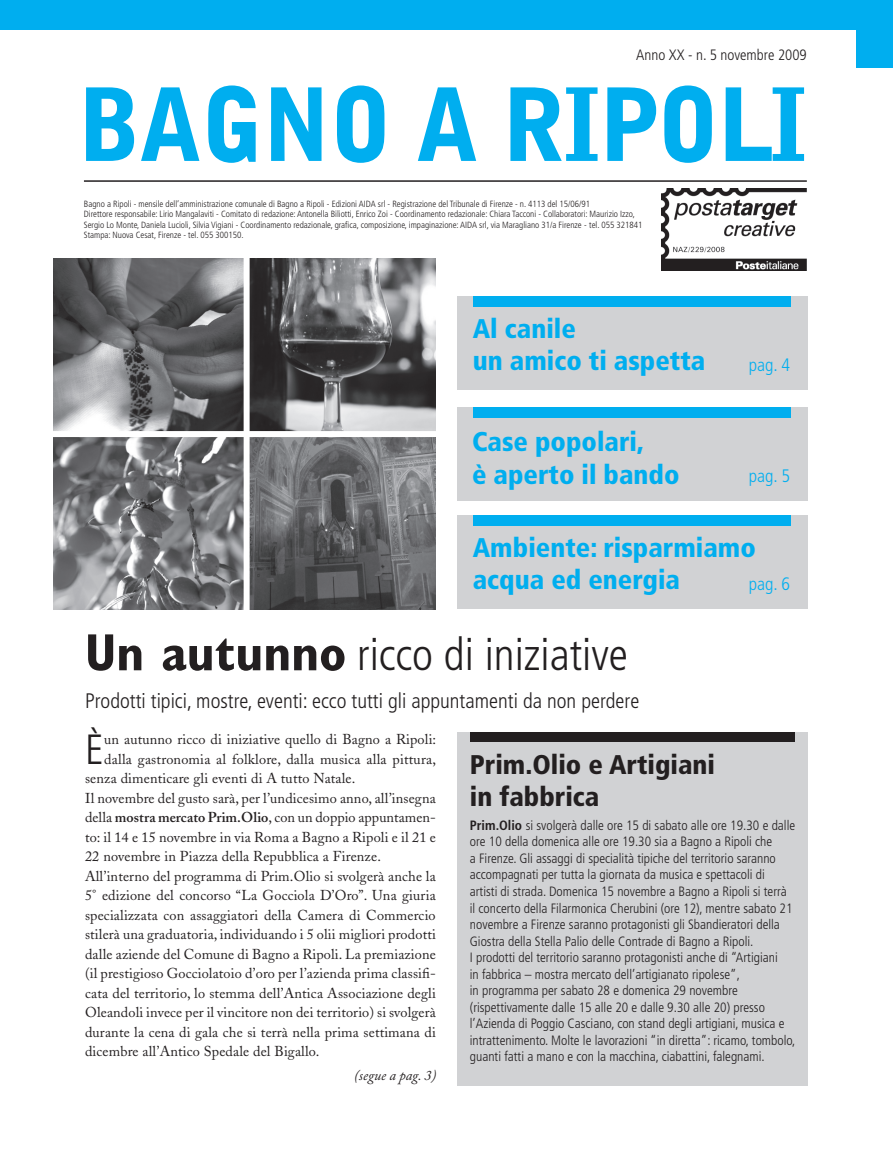
<style>
.page{position:relative;width:893px;height:1149px;background:#fff}
.page>*{position:absolute;margin:0;border:0;box-sizing:border-box;transform-origin:0 0}
.t1{font:300 condensed 45px "Frutiger";color:#231f20}
.t2{font:300 condensed 42.15px "Frutiger";color:#231f20}
.t3{font:900 condensed 27px/32.4px "Frutiger";color:#00aeef}
.t4{font:900 condensed 27px/32.4px "Frutiger";color:#231f20}
.t5{font:300 condensed 21px "Frutiger";color:#231f20}
.t6{font:300 condensed 18px "Frutiger";color:#00aeef}
.t7{font:300 condensed 15px "Frutiger";color:#231f20}
.t8{font:14.25px "Adobe Caslon";letter-spacing:.01em;color:#231f20}
.t9{font:italic 14.25px "Adobe Caslon";color:#231f20}
.t10{font:300 condensed 13.5px/16.5px "Frutiger";color:#231f20}
.t11{font:300 condensed 9px/10.5px "Frutiger";color:#231f20}
.s1{font-family:"Gill Sans";font-weight:700;font-size:52.5px}
.s2{font-weight:600}
.s3{font-weight:700}
</style>
<div class="page">
<img style="left:250px;top:258px;width:186px;height:173px">
<div style="left:457px;top:406px;width:351px;height:94px;background:#d1d2d4"></div>
<div style="left:473px;top:406px;width:318px;height:11px;background:#00aeef"></div>
<div style="left:457px;top:296px;width:351px;height:93px;background:#d1d2d4"></div>
<div style="left:473px;top:296px;width:317px;height:11px;background:#00aeef"></div>
<svg style="left:86px;top:85px;width:718px;height:78px"></svg>
<img style="left:662px;top:188px;width:145px;height:82px">
<hr style="left:84px;top:180px;width:723px;height:2px;background:#231f20">
<div style="left:0;top:0;width:893px;height:29px;background:#00aeef"></div>
<div style="left:857px;top:0;width:36px;height:68px;background:#00aeef"></div>
<div style="left:457px;top:514px;width:351px;height:94px;background:#d1d2d4"></div>
<div style="left:473px;top:515px;width:317px;height:11px;background:#00aeef"></div>
<div style="left:457px;top:731px;width:351px;height:354px;background:#d1d2d4"></div>
<div style="left:470px;top:731px;width:325px;height:10px;background:#231f20"></div>
<img style="left:54px;top:258px;width:190px;height:351px">
<img style="left:250px;top:437px;width:186px;height:172px">
<div style="left:25px;top:431px;width:420px;height:6px;background:#fff"></div>
<p class="t7" style="left:636px;top:47px;width:172px">Anno XX - n. 5 novembre 2009</p>
<p class="t11" style="left:84px;top:198px;width:560px">Bagno a Ripoli - mensile dell’amministrazione comunale di Bagno a Ripoli - Edizioni AIDA srl - Registrazione del Tribunale di Firenze - n. 4113 del 15/06/91<br>Direttore responsabile: Lirio Mangalaviti - Comitato di redazione: Antonella Biliotti, Enrico Zoi - Coordinamento redazionale: Chiara Tacconi - Collaboratori: Maurizio Izzo, Sergio Lo Monte, Daniela Lucioli, Silvia Vigiani - Coordinamento redazionale, grafica, composizione, impaginazione: AIDA srl, via Maragliano 31/a Firenze - tel. 055 321841<br>Stampa: Nuova Cesat, Firenze - tel. 055 300150.</p>
<h3 class="t3" style="left:473px;top:312px;width:234px">Al canile<br>un amico ti aspetta</h3>
<h3 class="t3" style="left:472px;top:425px;width:209px">Case popolari,<br>è aperto il bando</h3>
<p class="t6" style="left:749px;top:354px;width:43px">pag. 4</p>
<p class="t6" style="left:749px;top:466px;width:43px">pag. 5</p>
<h3 class="t3" style="left:473px;top:530px;width:285px">Ambiente: risparmiamo acqua ed energia</h3>
<p class="t6" style="left:749px;top:573px;width:43px">pag. 6</p>
<h1 class="t1" style="left:85px;top:629px;width:545px"><span class="s1">Un autunno</span> ricco di iniziative</h1>
<h3 class="t5" style="left:85px;top:688px;width:556px">Prodotti tipici, mostre, eventi: ecco tutti gli appuntamenti da non perdere</h3>
<h2 class="t2" style="left:85px;top:724px;width:20px">È</h2>
<p class="t8" style="left:104px;top:730px;width:334px">un autunno ricco di iniziative quello di Bagno a Ripoli:</p>
<p class="t8" style="left:104px;top:750px;width:333px">dalla gastronomia al folklore, dalla musica alla pittura,</p>
<p class="t8" style="left:85px;top:769px;width:272px">senza dimenticare gli eventi di A tutto Natale.</p>
<p class="t8" style="left:85px;top:789px;width:352px">Il novembre del gusto sarà, per l’undicesimo anno, all’insegna</p>
<p class="t8" style="left:85px;top:808px;width:352px">della <span class="s2">mostra mercato Prim.Olio</span>, con un doppio appuntamen-</p>
<p class="t8" style="left:85px;top:828px;width:352px">to: il 14 e 15 novembre in via Roma a Bagno a Ripoli e il 21 e</p>
<p class="t8" style="left:85px;top:847px;width:297px">22 novembre in Piazza della Repubblica a Firenze.</p>
<p class="t8" style="left:85px;top:867px;width:352px">All’interno del programma di Prim.Olio si svolgerà anche la</p>
<p class="t8" style="left:85px;top:886px;width:352px">5° edizione del concorso “La Gocciola D’Oro”. Una giuria</p>
<p class="t8" style="left:85px;top:906px;width:352px">specializzata con assaggiatori della Camera di Commercio</p>
<p class="t8" style="left:85px;top:925px;width:352px">stilerà una graduatoria, individuando i 5 olii migliori prodotti</p>
<p class="t8" style="left:85px;top:945px;width:352px">dalle aziende del Comune di Bagno a Ripoli. La premiazione</p>
<p class="t8" style="left:85px;top:964px;width:352px">(il prestigioso Gocciolatoio d’oro per l’azienda prima classifi-</p>
<p class="t8" style="left:85px;top:984px;width:352px">cata del territorio, lo stemma dell’Antica Associazione degli</p>
<p class="t8" style="left:85px;top:1003px;width:352px">Oleandoli invece per il vincitore non dei territorio) si svolgerà</p>
<p class="t8" style="left:85px;top:1023px;width:352px">durante la cena di gala che si terrà nella prima settimana di</p>
<p class="t8" style="left:85px;top:1042px;width:236px">dicembre all’Antico Spedale del Bigallo.</p>
<p class="t9" style="left:354px;top:1066px;width:84px">(segue a pag. 3)</p>
<h3 class="t4" style="left:470px;top:747px;width:247px">Prim.Olio e Artigiani in fabbrica</h3>
<p class="t10" style="left:470px;top:817px;width:327px"><span class="s3">Prim.Olio</span> si svolgerà dalle ore 15 di sabato alle ore 19.30 e dalle ore 10 della domenica alle ore 19.30 sia a Bagno a Ripoli che<br>a Firenze. Gli assaggi di specialità tipiche del territorio saranno accompagnati per tutta la giornata da musica e spettacoli di artisti di strada. Domenica 15 novembre a Bagno a Ripoli si terrà il concerto della Filarmonica Cherubini (ore 12), mentre sabato 21 novembre a Firenze saranno protagonisti gli Sbandieratori della Giostra della Stella Palio delle Contrade di Bagno a Ripoli.<br>I prodotti del territorio saranno protagonisti anche di “Artigiani<br>in fabbrica – mostra mercato dell’artigianato ripolese”,<br>in programma per sabato 28 e domenica 29 novembre (rispettivamente dalle 15 alle 20 e dalle 9.30 alle 20) presso l’Azienda di Poggio Casciano, con stand degli artigiani, musica e intrattenimento. Molte le lavorazioni “in diretta”: ricamo, tombolo, guanti fatti a mano e con la macchina, ciabattini, falegnami.</p>
</div>
